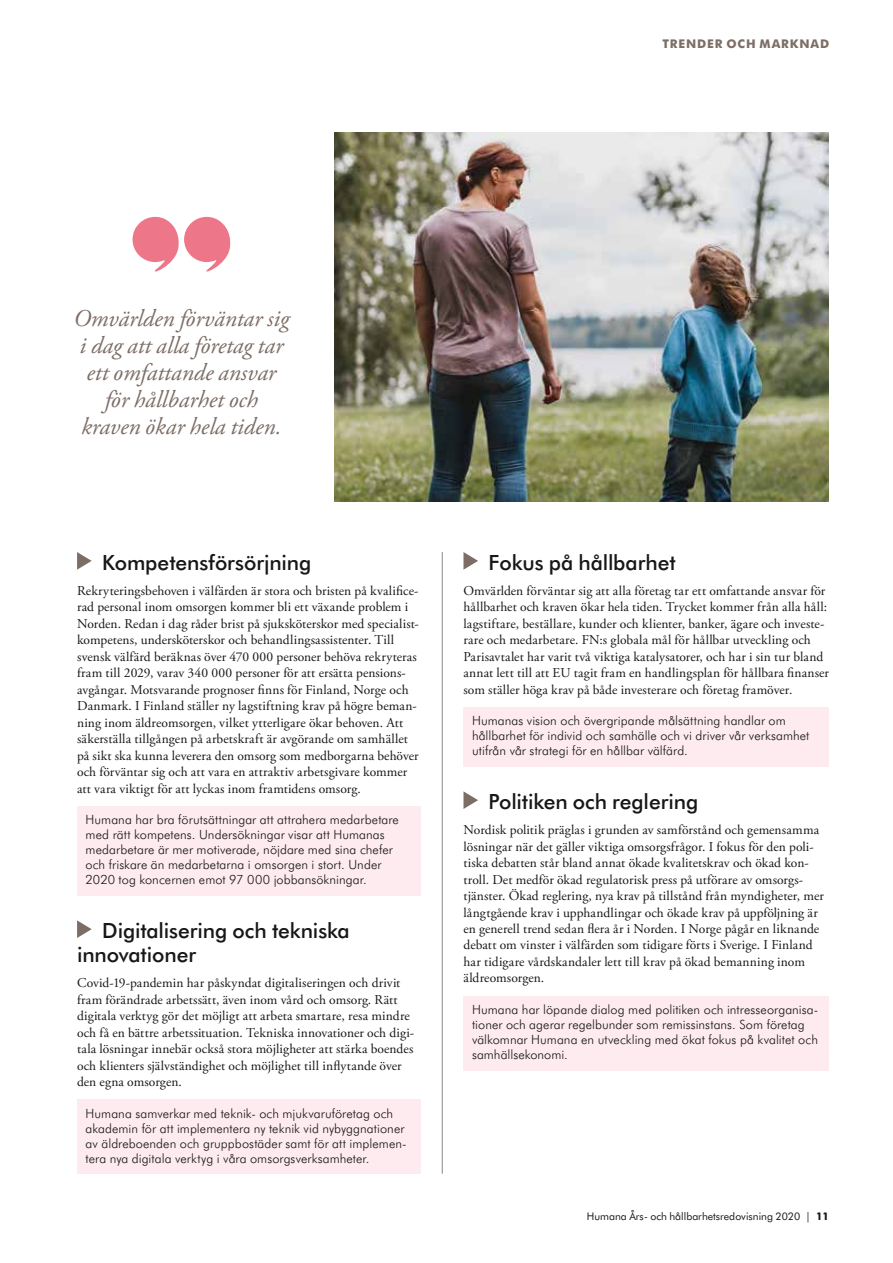
<style>
.page{position:relative;width:893px;height:1263px;background:#fff}
.page>*{position:absolute;margin:0;border:0;box-sizing:border-box;transform-origin:0 0}
.t1{font:italic 24px/27px "Adobe Garamond Pro";color:#7c6d65;text-align:center}
.t2{font:500 21px/24px "Futura BT";letter-spacing:-.005em;color:#181716}
.t3{font:13.5px/16.5px "Adobe Garamond Pro";letter-spacing:.005em;color:#181716}
.t4{font:300 12.75px/15px "Futura BT";letter-spacing:.005em;color:#181716}
.t5{font:800 12px "Futura BT";color:#7c6d65}
.t6{font:10.5px "Futura BT";color:#181716}
.s1{font-weight:800}
</style>
<div class="page">
<div style="left:463px;top:707px;width:366px;height:60px;background:#fdebef"></div>
<div style="left:463px;top:996px;width:366px;height:74px;background:#fdebef"></div>
<svg style="left:463px;top:552px;width:15px;height:18px"></svg>
<svg style="left:463px;top:791px;width:15px;height:18px"></svg>
<div style="left:77px;top:806px;width:343px;height:90px;background:#fdebef"></div>
<div style="left:77px;top:1099px;width:343px;height:75px;background:#fdebef"></div>
<svg style="left:77px;top:552px;width:15px;height:18px"></svg>
<svg style="left:77px;top:920px;width:15px;height:18px"></svg>
<svg style="left:132px;top:217px;width:99px;height:55px"></svg>
<hr style="left:442px;top:552px;width:1px;height:622px;background:#868786">
<img style="left:334px;top:133px;width:494px;height:369px">
<p class="t5" style="left:662px;top:36px;width:17px">TRENDER</p>
<p class="t5" style="left:726px;top:36px;width:11px">OCH</p>
<p class="t5" style="left:760px;top:36px;width:11px">MARKNAD</p>
<h1 class="t1" style="left:73px;top:305px;width:217px">Omvärlden förväntar sig i dag att alla företag tar ett omfattande ansvar för hållbarhet och kraven ökar hela tiden.</h1>
<h2 class="t2" style="left:102px;top:550px;width:211px">Kompetensförsörjning</h2>
<p class="t3" style="left:77px;top:583px;width:343px">Rekryteringsbehoven i välfärden är stora och bristen på kvalifice&shy;rad personal inom omsorgen kommer bli ett växande problem i Norden. Redan i dag råder brist på sjuksköterskor med specialist&shy;kompetens, undersköterskor och behandlingsassistenter. Till svensk välfärd beräknas över 470 000 personer behöva rekryteras fram till 2029, varav 340 000 personer för att ersätta pensions&shy;avgångar. Motsvarande prognoser finns för Finland, Norge och Danmark. I Finland ställer ny lagstiftning krav på högre beman&shy;ning inom äldreomsorgen, vilket ytterligare ökar behoven. Att säkerställa tillgången på arbetskraft är avgörande om samhället på sikt ska kunna leverera den omsorg som medborgarna behöver och förväntar sig och att vara en attraktiv arbetsgivare kommer att vara viktigt för att lyckas inom framtidens omsorg.</p>
<p class="t4" style="left:86px;top:812px;width:315px">Humana har bra förutsättningar att attrahera medarbetare med rätt kompetens. Undersökningar visar att Humanas medarbetare är mer motiverade, nöjdare med sina chefer och friskare än medarbetarna i omsorgen i stort. Under 2020 tog koncernen emot 97 000 jobbansökningar.</p>
<h2 class="t2" style="left:77px;top:918px;width:274px;text-indent:25px">Digitalisering och tekniska innovationer</h2>
<p class="t3" style="left:77px;top:975px;width:339px">Covid-19-pandemin har påskyndat digitaliseringen och drivit fram förändrade arbetssätt, även inom vård och omsorg. Rätt digitala verktyg gör det möjligt att arbeta smartare, resa mindre och få en bättre arbetssituation. Tekniska innovationer och digi&shy;tala lösningar innebär också stora möjligheter att stärka boendes och klienters självständighet och möjlighet till inflytande över den egna omsorgen.</p>
<p class="t4" style="left:86px;top:1105px;width:323px">Humana samverkar med teknik- och mjukvaruföretag och akademin för att implementera ny teknik vid nybyggnationer av äldreboenden och gruppbostäder samt för att implemen&shy;tera nya digitala verktyg i våra omsorgsverksamheter.</p>
<h2 class="t2" style="left:489px;top:550px;width:189px">Fokus på hållbarhet</h2>
<p class="t3" style="left:463px;top:583px;width:367px">Omvärlden förväntar sig att alla företag tar ett omfattande ansvar för hållbarhet och kraven ökar hela tiden. Trycket kommer från alla håll: lagstiftare, beställare, kunder och klienter, banker, ägare och investe&shy;rare och medarbetare. FN:s globala mål för hållbar utveckling och Parisavtalet har varit två viktiga katalysatorer, och har i sin tur bland annat lett till att EU tagit fram en handlingsplan för hållbara finanser som ställer höga krav på både investerare och företag framöver.</p>
<p class="t4" style="left:472px;top:713px;width:339px">Humanas vision och övergripande målsättning handlar om hållbarhet för individ och samhälle och vi driver vår verksamhet utifrån vår strategi för en hållbar välfärd.</p>
<h2 class="t2" style="left:489px;top:789px;width:211px">Politiken och reglering</h2>
<p class="t3" style="left:463px;top:822px;width:362px">Nordisk politik präglas i grunden av samförstånd och gemensamma lösningar när det gäller viktiga omsorgsfrågor. I fokus för den poli&shy;tiska debatten står bland annat ökade kvalitetskrav och ökad kon&shy;troll. Det medför ökad regulatorisk press på utförare av omsorgs&shy;tjänster. Ökad reglering, nya krav på tillstånd från myndigheter, mer långtgående krav i upphandlingar och ökade krav på uppföljning är en generell trend sedan flera år i Norden. I Norge pågår en liknande debatt om vinster i välfärden som tidigare förts i Sverige. I Finland har tidigare vårdskandaler lett till krav på ökad bemanning inom äldreomsorgen.</p>
<p class="t4" style="left:472px;top:1002px;width:348px">Humana har löpande dialog med politiken och intresseorganisa&shy;tioner och agerar regelbunder som remissinstans. Som företag välkomnar Humana en utveckling med ökat fokus på kvalitet och samhällsekonomi.</p>
<p class="t6" style="left:587px;top:1209px;width:244px">Humana Års- och hållbarhetsredovisning 2020 | <span class="s1">11</span></p>
</div>
